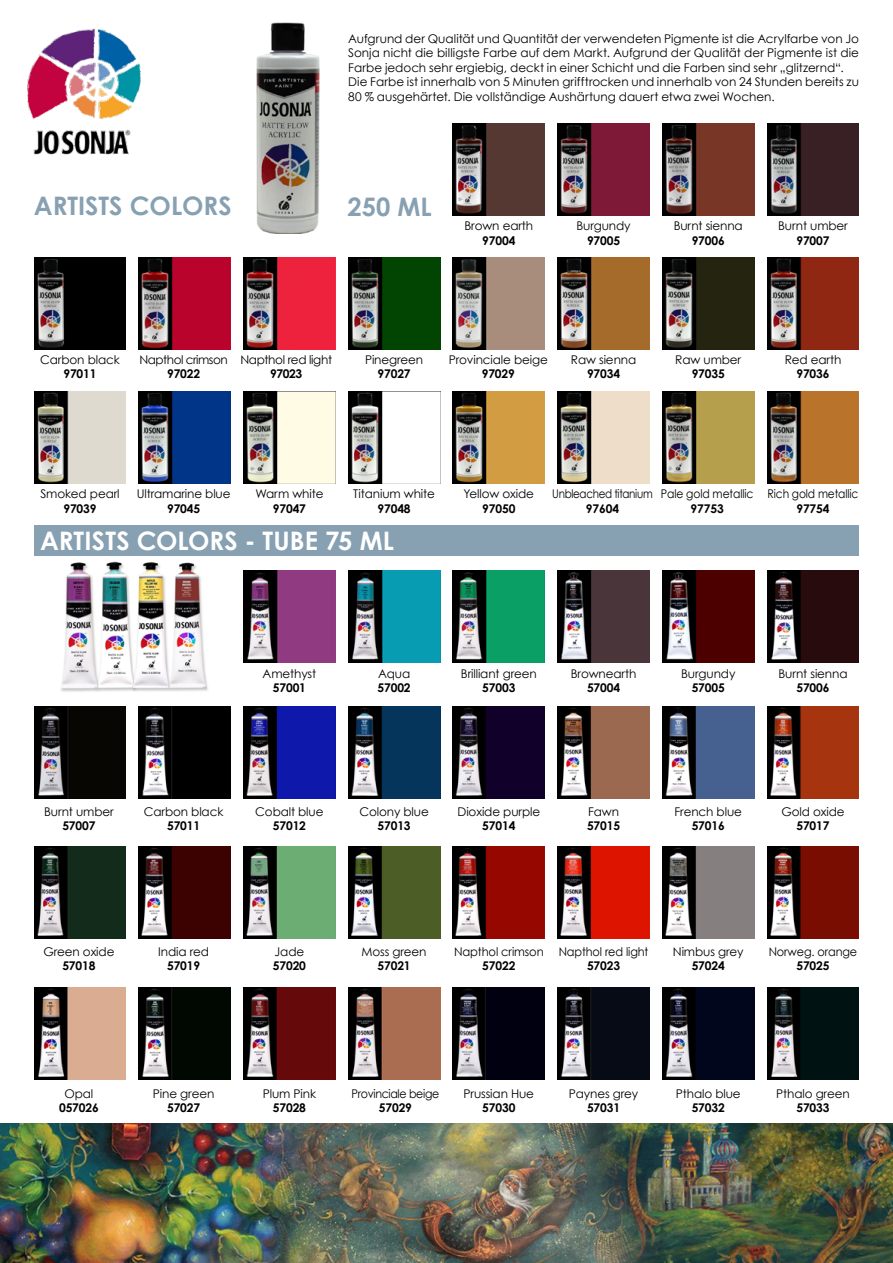
<style>
.page{position:relative;width:893px;height:1263px;background:#fff}
.page>*{position:absolute;margin:0;border:0;box-sizing:border-box;transform-origin:0 0}
.t1{font:700 25.5px "Century Gothic";color:#fff}
.t2{font:700 25.5px "Century Gothic";color:#87a0b2}
.t3{font:12px/14.4px "Century Gothic";letter-spacing:-.01em;color:#000}
.t4{font:700 12px "Century Gothic";letter-spacing:-.01em;color:#000}
.t5{font:12px "Century Gothic";letter-spacing:-.01em;color:#000;scale:.94 1}
.t6{font:12px "Century Gothic";letter-spacing:-.03em;color:#000;scale:.86 1}
.t7{font:12px "Century Gothic";letter-spacing:-.01em;color:#000;scale:.89 1}
.t8{font:12px "Century Gothic";letter-spacing:-.01em;color:#000;scale:.9 1}
.t9{font:12px "Century Gothic";letter-spacing:-.03em;color:#000;scale:.92 1}
.t10{font:12px "Century Gothic";letter-spacing:-.03em;color:#000}
.t11{font:12px "Century Gothic";letter-spacing:-.01em;color:#000;scale:.96 1}
.t12{font:12px "Century Gothic";letter-spacing:-.04em;color:#000}
</style>
<div class="page">
<img style="left:256px;top:22px;width:64px;height:211px">
<img style="left:767px;top:257px;width:92px;height:92px">
<img style="left:767px;top:391px;width:92px;height:92px">
<img style="left:767px;top:706px;width:92px;height:92px">
<img style="left:767px;top:846px;width:92px;height:92px">
<img style="left:767px;top:988px;width:92px;height:92px">
<img style="left:767px;top:571px;width:92px;height:92px">
<img style="left:662px;top:257px;width:92px;height:92px">
<img style="left:662px;top:391px;width:92px;height:92px">
<img style="left:662px;top:706px;width:92px;height:92px">
<img style="left:662px;top:846px;width:92px;height:92px">
<img style="left:662px;top:988px;width:92px;height:92px">
<img style="left:662px;top:571px;width:92px;height:92px">
<img style="left:558px;top:257px;width:91px;height:92px">
<img style="left:558px;top:391px;width:91px;height:92px">
<img style="left:558px;top:706px;width:91px;height:92px">
<img style="left:558px;top:846px;width:91px;height:92px">
<img style="left:558px;top:988px;width:91px;height:92px">
<img style="left:558px;top:571px;width:91px;height:92px">
<img style="left:243px;top:257px;width:92px;height:92px">
<img style="left:243px;top:391px;width:92px;height:92px">
<img style="left:243px;top:706px;width:92px;height:92px">
<img style="left:243px;top:846px;width:92px;height:92px">
<img style="left:243px;top:988px;width:92px;height:92px">
<img style="left:243px;top:571px;width:92px;height:92px">
<img style="left:453px;top:257px;width:92px;height:92px">
<img style="left:453px;top:391px;width:92px;height:92px">
<img style="left:453px;top:706px;width:92px;height:92px">
<img style="left:453px;top:846px;width:92px;height:92px">
<img style="left:453px;top:988px;width:92px;height:92px">
<img style="left:453px;top:571px;width:92px;height:92px">
<img style="left:139px;top:257px;width:92px;height:92px">
<img style="left:139px;top:391px;width:92px;height:92px">
<img style="left:139px;top:706px;width:92px;height:92px">
<img style="left:139px;top:846px;width:92px;height:92px">
<img style="left:139px;top:988px;width:92px;height:92px">
<img style="left:348px;top:257px;width:92px;height:92px">
<img style="left:348px;top:391px;width:92px;height:92px">
<img style="left:348px;top:706px;width:92px;height:92px">
<img style="left:348px;top:846px;width:92px;height:92px">
<img style="left:348px;top:988px;width:92px;height:92px">
<img style="left:348px;top:571px;width:92px;height:92px">
<img style="left:34px;top:257px;width:92px;height:92px">
<img style="left:34px;top:391px;width:92px;height:92px">
<img style="left:34px;top:706px;width:92px;height:92px">
<img style="left:34px;top:846px;width:92px;height:92px">
<img style="left:34px;top:988px;width:92px;height:92px">
<img style="left:767px;top:123px;width:92px;height:92px">
<img style="left:662px;top:123px;width:92px;height:92px">
<img style="left:558px;top:123px;width:91px;height:92px">
<img style="left:453px;top:123px;width:92px;height:92px">
<img style="left:0;top:1124px;width:893px;height:139px">
<img style="left:27px;top:28px;width:114px;height:127px">
<div style="left:34px;top:525px;width:825px;height:31px;background:#87a0b2"></div>
<img style="left:49px;top:561px;width:174px;height:147px">
<p class="t3" style="left:348px;top:31px;width:512px">Aufgrund der Qualität und Quantität der verwendeten Pigmente ist die Acrylfarbe von Jo Sonja nicht die billigste Farbe auf dem Markt. Aufgrund der Qualität der Pigmente ist die Farbe jedoch sehr ergiebig, deckt in einer Schicht und die Farben sind sehr „glitzernd“.<br>Die Farbe ist innerhalb von 5 Minuten grifftrocken und innerhalb von 24 Stunden bereits zu 80 % ausgehärtet. Die vollständige Aushärtung dauert etwa zwei Wochen.</p>
<h1 class="t2" style="left:34px;top:190px;width:199px">ARTISTS COLORS</h1>
<h1 class="t2" style="left:348px;top:191px;width:86px">250 ML</h1>
<p class="t3" style="left:464px;top:219px;width:70px">Brown earth</p>
<p class="t4" style="left:482px;top:233px;width:35px">97004</p>
<p class="t3" style="left:576px;top:219px;width:56px">Burgundy</p>
<p class="t4" style="left:587px;top:233px;width:35px">97005</p>
<p class="t3" style="left:674px;top:219px;width:71px">Burnt sienna</p>
<p class="t4" style="left:692px;top:233px;width:35px">97006</p>
<p class="t3" style="left:778px;top:219px;width:71px">Burnt umber</p>
<p class="t4" style="left:796px;top:233px;width:35px">97007</p>
<p class="t3" style="left:40px;top:352px;width:81px">Carbon black</p>
<p class="t4" style="left:63px;top:366px;width:35px">97011</p>
<p class="t12" style="left:139px;top:352px;width:90px">Napthol crimson</p>
<p class="t4" style="left:167px;top:366px;width:35px">97022</p>
<p class="t10" style="left:240px;top:352px;width:93px">Napthol red light</p>
<p class="t4" style="left:270px;top:366px;width:34px">97023</p>
<p class="t3" style="left:365px;top:352px;width:60px">Pinegreen</p>
<p class="t4" style="left:378px;top:366px;width:35px">97027</p>
<p class="t3" style="left:449px;top:352px;width:101px">Provinciale beige</p>
<p class="t4" style="left:482px;top:366px;width:35px">97029</p>
<p class="t3" style="left:571px;top:352px;width:67px">Raw sienna</p>
<p class="t4" style="left:587px;top:366px;width:35px">97034</p>
<p class="t3" style="left:675px;top:352px;width:67px">Raw umber</p>
<p class="t4" style="left:692px;top:366px;width:35px">97035</p>
<p class="t3" style="left:785px;top:352px;width:58px">Red earth</p>
<p class="t4" style="left:796px;top:366px;width:35px">97036</p>
<p class="t3" style="left:40px;top:486px;width:81px">Smoked pearl</p>
<p class="t4" style="left:63px;top:501px;width:35px">97039</p>
<p class="t3" style="left:137px;top:486px;width:95px">Ultramarine blue</p>
<p class="t4" style="left:167px;top:501px;width:35px">97045</p>
<p class="t3" style="left:255px;top:486px;width:70px">Warm white</p>
<p class="t4" style="left:273px;top:501px;width:35px">97047</p>
<p class="t3" style="left:353px;top:486px;width:83px">Titanium white</p>
<p class="t4" style="left:378px;top:501px;width:35px">97048</p>
<p class="t3" style="left:464px;top:486px;width:72px">Yellow oxide</p>
<p class="t4" style="left:482px;top:501px;width:35px">97050</p>
<p class="t6" style="left:552px;top:486px;width:118px">Unbleached titanium</p>
<p class="t4" style="left:586px;top:501px;width:35px">97604</p>
<p class="t8" style="left:661px;top:486px;width:104px">Pale gold metallic</p>
<p class="t4" style="left:691px;top:501px;width:35px">97753</p>
<p class="t7" style="left:767px;top:486px;width:104px">Rich gold metallic</p>
<p class="t4" style="left:796px;top:501px;width:35px">97754</p>
<h1 class="t1" style="left:40px;top:524px;width:355px">ARTISTS COLORS - TUBE 75 ML</h1>
<p class="t3" style="left:263px;top:666px;width:55px">Amethyst</p>
<p class="t4" style="left:273px;top:680px;width:35px">57001</p>
<p class="t3" style="left:378px;top:666px;width:34px">Aqua</p>
<p class="t4" style="left:378px;top:680px;width:35px">57002</p>
<p class="t3" style="left:461px;top:666px;width:77px">Brilliant green</p>
<p class="t4" style="left:482px;top:680px;width:35px">57003</p>
<p class="t3" style="left:571px;top:666px;width:67px">Brownearth</p>
<p class="t4" style="left:587px;top:680px;width:35px">57004</p>
<p class="t3" style="left:681px;top:666px;width:56px">Burgundy</p>
<p class="t4" style="left:692px;top:680px;width:35px">57005</p>
<p class="t3" style="left:778px;top:666px;width:71px">Burnt sienna</p>
<p class="t4" style="left:796px;top:680px;width:35px">57006</p>
<p class="t3" style="left:44px;top:804px;width:71px">Burnt umber</p>
<p class="t4" style="left:62px;top:818px;width:35px">57007</p>
<p class="t3" style="left:144px;top:804px;width:81px">Carbon black</p>
<p class="t4" style="left:167px;top:818px;width:35px">57011</p>
<p class="t3" style="left:255px;top:804px;width:70px">Cobalt blue</p>
<p class="t4" style="left:273px;top:818px;width:35px">57012</p>
<p class="t3" style="left:359px;top:804px;width:71px">Colony blue</p>
<p class="t4" style="left:378px;top:818px;width:35px">57013</p>
<p class="t3" style="left:458px;top:804px;width:84px">Dioxide purple</p>
<p class="t4" style="left:482px;top:818px;width:35px">57014</p>
<p class="t3" style="left:588px;top:804px;width:32px">Fawn</p>
<p class="t4" style="left:587px;top:818px;width:35px">57015</p>
<p class="t3" style="left:675px;top:804px;width:69px">French blue</p>
<p class="t4" style="left:692px;top:818px;width:35px">57016</p>
<p class="t3" style="left:781px;top:804px;width:65px">Gold oxide</p>
<p class="t4" style="left:796px;top:818px;width:35px">57017</p>
<p class="t3" style="left:43px;top:944px;width:73px">Green oxide</p>
<p class="t4" style="left:62px;top:958px;width:35px">57018</p>
<p class="t3" style="left:158px;top:944px;width:52px">India red</p>
<p class="t4" style="left:167px;top:958px;width:35px">57019</p>
<p class="t3" style="left:275px;top:944px;width:31px">Jade</p>
<p class="t4" style="left:273px;top:958px;width:35px">57020</p>
<p class="t3" style="left:362px;top:944px;width:67px">Moss green</p>
<p class="t4" style="left:378px;top:958px;width:35px">57021</p>
<p class="t11" style="left:454px;top:944px;width:95px">Napthol crimson</p>
<p class="t4" style="left:482px;top:958px;width:35px">57022</p>
<p class="t5" style="left:559px;top:944px;width:97px">Napthol red light</p>
<p class="t4" style="left:587px;top:958px;width:35px">57023</p>
<p class="t3" style="left:673px;top:944px;width:72px">Nimbus grey</p>
<p class="t4" style="left:692px;top:958px;width:35px">57024</p>
<p class="t5" style="left:769px;top:944px;width:96px">Norweg. orange</p>
<p class="t4" style="left:796px;top:958px;width:35px">57025</p>
<p class="t3" style="left:65px;top:1086px;width:30px">Opal</p>
<p class="t4" style="left:59px;top:1100px;width:41px">057026</p>
<p class="t3" style="left:153px;top:1086px;width:63px">Pine green</p>
<p class="t4" style="left:167px;top:1100px;width:35px">57027</p>
<p class="t3" style="left:263px;top:1086px;width:55px">Plum Pink</p>
<p class="t4" style="left:273px;top:1100px;width:35px">57028</p>
<p class="t9" style="left:352px;top:1086px;width:97px">Provinciale beige</p>
<p class="t4" style="left:379px;top:1100px;width:35px">57029</p>
<p class="t3" style="left:464px;top:1086px;width:72px">Prussian Hue</p>
<p class="t4" style="left:482px;top:1100px;width:35px">57030</p>
<p class="t3" style="left:569px;top:1086px;width:71px">Paynes grey</p>
<p class="t4" style="left:587px;top:1100px;width:35px">57031</p>
<p class="t3" style="left:676px;top:1086px;width:66px">Pthalo blue</p>
<p class="t4" style="left:692px;top:1100px;width:35px">57032</p>
<p class="t3" style="left:776px;top:1086px;width:75px">Pthalo green</p>
<p class="t4" style="left:796px;top:1100px;width:35px">57033</p>
</div>
